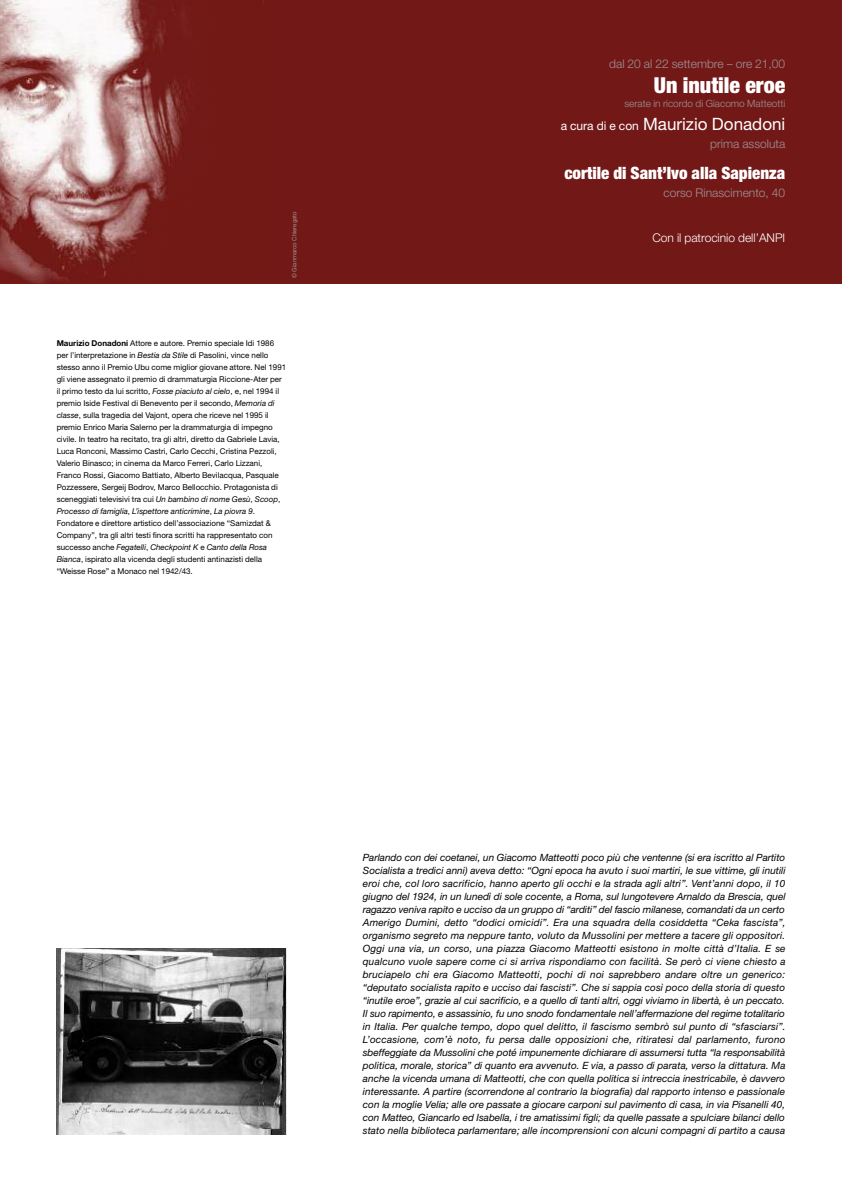
<style>
.page{position:relative;width:842px;height:1191px;background:#fff}
.page>*{position:absolute;margin:0;border:0;box-sizing:border-box;transform-origin:0 0}
.t1{font:900 condensed 22px "Helvetica Neue";color:#fff}
.t2{font:900 condensed 17px "Helvetica Neue";color:#fff}
.t3{font:17px "Helvetica Neue";color:#fff}
.t4{font:300 12px "Helvetica Neue";color:#9f9292}
.t5{font:300 12px "Helvetica Neue";color:#fff}
.t6{font:italic 10px/13px "Helvetica Neue";letter-spacing:.005em;color:#000;text-align:justify}
.t7{font:300 10px "Helvetica Neue";color:#9f9292}
.t8{font:8px/12px "Helvetica Neue";color:#000}
.t9{font:6px "Helvetica Neue";color:#9f9292}
.s1{font-weight:700}
.s2{font-style:italic}
.s3{font-size:12px}
</style>
<div class="page">
<div style="left:0;top:0;width:842px;height:283px;background:#721918"></div>
<img style="left:0;top:0;width:185px;height:283px">
<img style="left:57px;top:948px;width:229px;height:186px">
<p class="t9" style="left:292px;top:278px;width:68px;rotate:-90deg">© Gianmarco Chieregato</p>
<p class="t8" style="left:57px;top:338px;width:231px"><span class="s1">Maurizio Donadoni</span> Attore e autore. Premio speciale Idi 1986 per l’interpretazione in <span class="s2">Bestia da Stile</span> di Pasolini, vince nello stesso anno il Premio Ubu come miglior giovane attore. Nel 1991 gli viene assegnato il premio di drammaturgia Riccione-Ater per il primo testo da lui scritto, <span class="s2">Fosse piaciuto al cielo</span>, e, nel 1994 il premio Iside Festival di Benevento per il secondo, <span class="s2">Memoria di classe</span>, sulla tragedia del Vajont, opera che riceve nel 1995 il premio Enrico Maria Salerno per la drammaturgia di impegno civile. In teatro ha recitato, tra gli altri, diretto da Gabriele Lavia, Luca Ronconi, Massimo Castri, Carlo Cecchi, Cristina Pezzoli, Valerio Binasco; in cinema da Marco Ferreri, Carlo Lizzani, Franco Rossi, Giacomo Battiato, Alberto Bevilacqua, Pasquale Pozzessere, Sergeij Bodrov, Marco Bellocchio. Protagonista di sceneggiati televisivi tra cui <span class="s2">Un bambino di nome Gesù</span>, <span class="s2">Scoop</span>, <span class="s2">Processo di famiglia</span>, <span class="s2">L’ispettore anticrimine</span>, <span class="s2">La piovra 9</span>.<br>Fondatore e direttore artistico dell’associazione “Samizdat &amp; Company”, tra gli altri testi finora scritti ha rappresentato con successo anche <span class="s2">Fegatelli</span>, <span class="s2">Checkpoint K</span> e <span class="s2">Canto della Rosa Bianca</span>, ispirato alla vicenda degli studenti antinazisti della “Weisse Rose” a Monaco nel 1942/43.</p>
<p class="t4" style="left:609px;top:57px;width:177px">dal 20 al 22 settembre – ore 21,00</p>
<h1 class="t1" style="left:654px;top:72px;width:133px">Un inutile eroe</h1>
<p class="t7" style="left:624px;top:98px;width:162px">serate in ricordo di Giacomo Matteotti</p>
<h2 class="t3" style="left:561px;top:118px;width:226px"><span class="s3">a cura di e con</span> Maurizio Donadoni</h2>
<p class="t4" style="left:710px;top:137px;width:76px">prima assoluta</p>
<h2 class="t2" style="left:564px;top:162px;width:222px">cortile di Sant’Ivo alla Sapienza</h2>
<p class="t4" style="left:663px;top:185px;width:123px">corso Rinascimento, 40</p>
<p class="t5" style="left:652px;top:230px;width:134px">Con il patrocinio dell’ANPI</p>
<p class="t6" style="left:363px;top:852px;width:424px">Parlando con dei coetanei, un Giacomo Matteotti poco più che ventenne (si era iscritto al Partito Socialista a tredici anni) aveva detto: “Ogni epoca ha avuto i suoi martiri, le sue vittime, gli inutili eroi che, col loro sacrificio, hanno aperto gli occhi e la strada agli altri”. Vent’anni dopo, il 10 giugno del 1924, in un lunedì di sole cocente, a Roma, sul lungotevere Arnaldo da Brescia, quel ragazzo veniva rapito e ucciso da un gruppo di “arditi” del fascio milanese, comandati da un certo Amerigo Dumini, detto “dodici omicidi”. Era una squadra della cosiddetta “Ceka fascista”, organismo segreto ma neppure tanto, voluto da Mussolini per mettere a tacere gli oppositori.<br>Oggi una via, un corso, una piazza Giacomo Matteotti esistono in molte città d’Italia. E se qualcuno vuole sapere come ci si arriva rispondiamo con facilità. Se però ci viene chiesto a bruciapelo chi era Giacomo Matteotti, pochi di noi saprebbero andare oltre un generico: “deputato socialista rapito e ucciso dai fascisti”. Che si sappia così poco della storia di questo “inutile eroe”, grazie al cui sacrificio, e a quello di tanti altri, oggi viviamo in libertà, è un peccato.<br>Il suo rapimento, e assassinio, fu uno snodo fondamentale nell’affermazione del regime totalitario in Italia. Per qualche tempo, dopo quel delitto, il fascismo sembrò sul punto di “sfasciarsi”.<br>L’occasione, com’è noto, fu persa dalle opposizioni che, ritiratesi dal parlamento, furono sbeffeggiate da Mussolini che poté impunemente dichiarare di assumersi tutta “la responsabilità politica, morale, storica” di quanto era avvenuto. E via, a passo di parata, verso la dittatura. Ma anche la vicenda umana di Matteotti, che con quella politica si intreccia inestricabile, è davvero interessante. A partire (scorrendone al contrario la biografia) dal rapporto intenso e passionale con la moglie Velia; alle ore passate a giocare carponi sul pavimento di casa, in via Pisanelli 40, con Matteo, Giancarlo ed Isabella, i tre amatissimi figli; da quelle passate a spulciare bilanci dello stato nella biblioteca parlamentare; alle incomprensioni con alcuni compagni di partito a causa</p>
</div>
